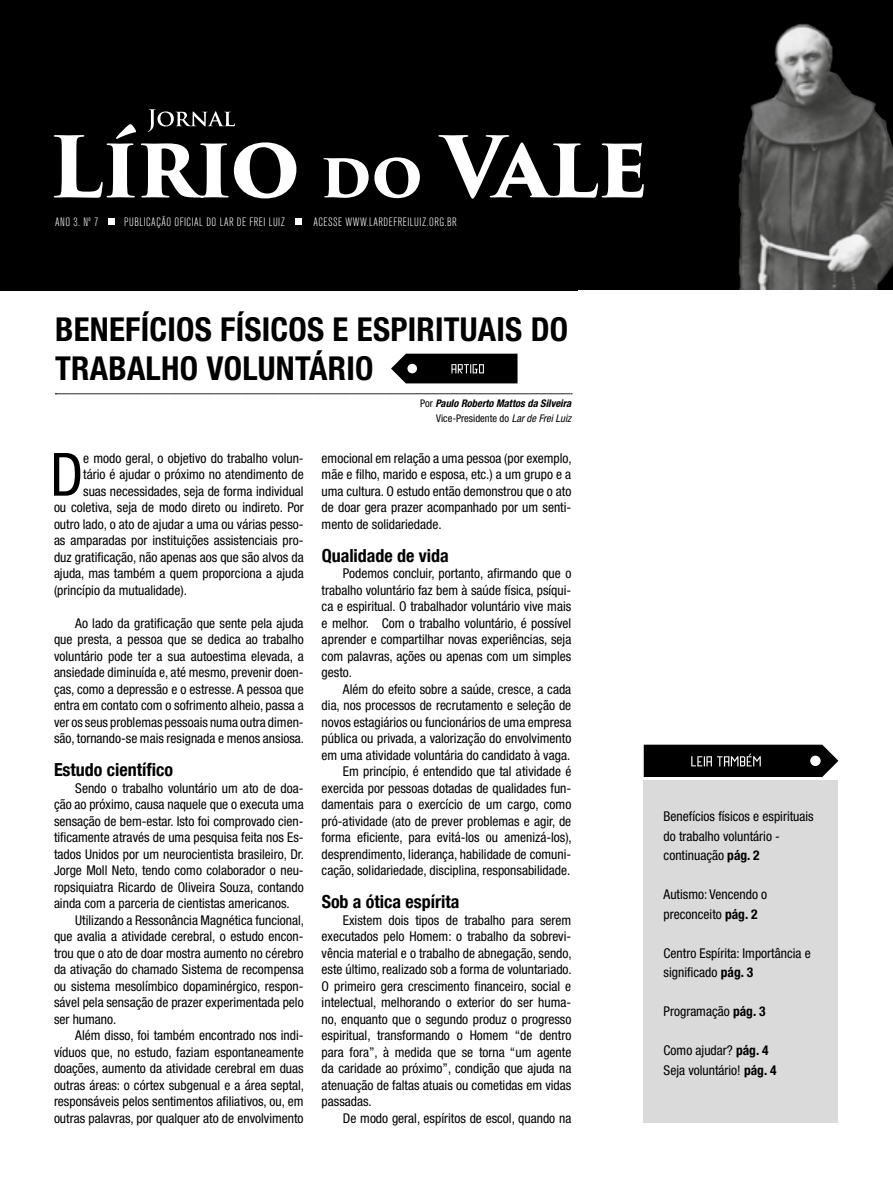
<style>
.page{position:relative;width:893px;height:1191px;background:#fff}
.page>*{position:absolute;margin:0;border:0;box-sizing:border-box;transform-origin:0 0}
.t1{font:condensed 59.7px "Helvetica Neue LT Std";color:#000}
.t2{font:700 condensed 33px/39.6px "Helvetica Neue LT Std";letter-spacing:.005em;color:#000}
.t3{font:700 condensed 18px "Helvetica Neue LT Com";color:#000}
.t4{font:condensed 13.5px/16.5px "Helvetica Neue LT Std";color:#000;text-align:justify}
.t5{font:300 condensed 12px "Akzidenz Grotesk BQ";letter-spacing:.045em;color:#fff}
.t6{font:italic 700 condensed 10.5px/15px "Helvetica Neue LT Std";color:#000;text-align:right}
.s1{font-weight:400;font-style:normal}
.s2{font-weight:400}
.s3{font-weight:700}
</style>
<div class="page">
<div style="left:0;top:0;width:893px;height:290px;background:#000"></div>
<svg style="left:55px;top:393px;width:517px;height:1px"></svg>
<div style="left:644px;top:780px;width:194px;height:343px;background:#dadada"></div>
<svg style="left:644px;top:744px;width:194px;height:33px;background:#1c1c1c"></svg>
<svg style="left:54px;top:124px;width:590px;height:75px"></svg>
<svg style="left:148px;top:109px;width:87px;height:23px"></svg>
<img style="left:738px;top:23px;width:155px;height:267px">
<svg style="left:391px;top:354px;width:126px;height:29px;background:#1c1c1c"></svg>
<div style="left:108px;top:218px;width:7px;height:7px;background:#fff"></div>
<div style="left:296px;top:218px;width:6px;height:7px;background:#fff"></div>
<p class="t5" style="left:55px;top:215px;width:45px">ANO 3. Nº 7</p>
<p class="t5" style="left:124px;top:215px;width:163px">PUBLICAÇÃO OFICIAL DO LAR DE FREI LUIZ</p>
<p class="t5" style="left:313px;top:215px;width:145px">ACESSE WWW.LARDEFREILUIZ.ORG.BR</p>
<h2 class="t2" style="left:55px;top:309px;width:514px">BENEFÍCIOS FÍSICOS E ESPIRITUAIS DO<br>TRABALHO VOLUNTÁRIO</h2>
<h1 class="t1" style="left:50px;top:440px;width:35px">D</h1>
<p class="t4" style="left:83px;top:449px;width:222px">e modo geral, o objetivo do trabalho volun-</p>
<p class="t4" style="left:83px;top:466px;width:222px">tário é ajudar o próximo no atendimento de</p>
<p class="t4" style="left:83px;top:482px;width:222px">suas necessidades, seja de forma individual</p>
<p class="t4" style="left:54px;top:499px;width:251px">ou coletiva, seja de modo direto ou indireto. Por</p>
<p class="t4" style="left:54px;top:515px;width:251px">outro lado, o ato de ajudar a uma ou várias pesso-</p>
<p class="t4" style="left:54px;top:532px;width:251px">as amparadas por instituições assistenciais pro-</p>
<p class="t4" style="left:54px;top:548px;width:251px">duz gratificação, não apenas aos que são alvos da</p>
<p class="t4" style="left:54px;top:565px;width:251px">ajuda, mas também a quem proporciona a ajuda</p>
<p class="t4" style="left:54px;top:581px;width:134px">(princípio da mutualidade).</p>
<p class="t4" style="left:54px;top:614px;width:252px;text-indent:21px">Ao lado da gratificação que sente pela ajuda que presta, a pessoa que se dedica ao trabalho voluntário pode ter a sua autoestima elevada, a ansiedade diminuída e, até mesmo, prevenir doen&shy;ças, como a depressão e o estresse. A pessoa que entra em contato com o sofrimento alheio, passa a ver os seus problemas pessoais numa outra dimen&shy;são, tornando-se mais resignada e menos ansiosa.</p>
<h3 class="t3" style="left:54px;top:759px;width:121px">Estudo científico</h3>
<p class="t4" style="left:54px;top:779px;width:252px;text-indent:21px">Sendo o trabalho voluntário um ato de doa&shy;ção ao próximo, causa naquele que o executa uma sensação de bem-estar. Isto foi comprovado cien&shy;tificamente através de uma pesquisa feita nos Es&shy;tados Unidos por um neurocientista brasileiro, Dr.<br>Jorge Moll Neto, tendo como colaborador o neu&shy;ropsiquiatra Ricardo de Oliveira Souza, contando ainda com a parceria de cientistas americanos.</p>
<p class="t4" style="left:54px;top:911px;width:252px;text-indent:21px">Utilizando a Ressonância Magnética funcional, que avalia a atividade cerebral, o estudo encon&shy;trou que o ato de doar mostra aumento no cérebro da ativação do chamado Sistema de recompensa ou sistema mesolímbico dopaminérgico, respon&shy;sável pela sensação de prazer experimentada pelo ser humano.</p>
<p class="t4" style="left:54px;top:1027px;width:252px;text-indent:21px">Além disso, foi também encontrado nos indi&shy;víduos que, no estudo, faziam espontaneamente doações, aumento da atividade cerebral em duas outras áreas: o córtex subgenual e a área septal, responsáveis pelos sentimentos afiliativos, ou, em outras palavras, por qualquer ato de envolvimento</p>
<p class="t6" style="left:420px;top:396px;width:153px"><span class="s1">Por</span> Paulo Roberto Mattos da Silveira<br><span class="s1">Vice-Presidente do</span> <span class="s2">Lar de Frei Luiz</span></p>
<p class="t4" style="left:322px;top:449px;width:252px">emocional em relação a uma pessoa (por exemplo, mãe e filho, marido e esposa, etc.) a um grupo e a uma cultura. O estudo então demonstrou que o ato de doar gera prazer acompanhado por um senti&shy;mento de solidariedade.</p>
<h3 class="t3" style="left:322px;top:544px;width:129px">Qualidade de vida</h3>
<p class="t4" style="left:322px;top:565px;width:251px;text-indent:21px">Podemos concluir, portanto, afirmando que o trabalho voluntário faz bem à saúde física, psíqui&shy;ca e espiritual. O trabalhador voluntário vive mais e melhor. Com o trabalho voluntário, é possível aprender e compartilhar novas experiências, seja com palavras, ações ou apenas com um simples gesto.</p>
<p class="t4" style="left:322px;top:680px;width:252px;text-align:right">Além do efeito sobre a saúde, cresce, a cada<br>dia, nos processos de recrutamento e seleção de novos estagiários ou funcionários de uma empresa pública ou privada, a valorização do envolvimento em uma atividade voluntária do candidato à vaga.<br>Em princípio, é entendido que tal atividade é exercida por pessoas dotadas de qualidades fun&shy;damentais para o exercício de um cargo, como pró-atividade (ato de prever problemas e agir, de forma eficiente, para evitá-los ou amenizá-los), desprendimento, liderança, habilidade de comuni&shy;cação, solidariedade, disciplina, responsabilidade.</p>
<h3 class="t3" style="left:322px;top:891px;width:139px">Sob a ótica espírita</h3>
<p class="t4" style="left:322px;top:911px;width:252px;text-indent:21px">Existem dois tipos de trabalho para serem executados pelo Homem: o trabalho da sobrevi&shy;vência material e o trabalho de abnegação, sendo, este último, realizado sob a forma de voluntariado.<br>O primeiro gera crescimento financeiro, social e intelectual, melhorando o exterior do ser huma&shy;no, enquanto que o segundo produz o progresso espiritual, transformando o Homem “de dentro para fora”, à medida que se torna “um agente da caridade ao próximo”, condição que ajuda na atenuação de faltas atuais ou cometidas em vidas passadas.</p>
<p class="t4" style="left:343px;top:1109px;width:230px">De modo geral, espíritos de escol, quando na</p>
<p class="t4" style="left:664px;top:806px;width:152px;line-height:19.5px;text-align:left">Benefícios físicos e espirituais do trabalho voluntário - continuação <span class="s3">pág. 2</span></p>
<p class="t4" style="left:664px;top:884px;width:105px;line-height:19.5px">Autismo: Vencendo o preconceito <span class="s3">pág. 2</span></p>
<p class="t4" style="left:664px;top:943px;width:149px;line-height:19.5px">Centro Espírita: Importância e significado <span class="s3">pág. 3</span></p>
<p class="t4" style="left:664px;top:1003px;width:103px">Programação <span class="s3">pág. 3</span></p>
<p class="t4" style="left:664px;top:1040px;width:114px;line-height:19.5px">Como ajudar? <span class="s3">pág. 4<br></span>Seja voluntário! <span class="s3">pág. 4</span></p>
</div>
